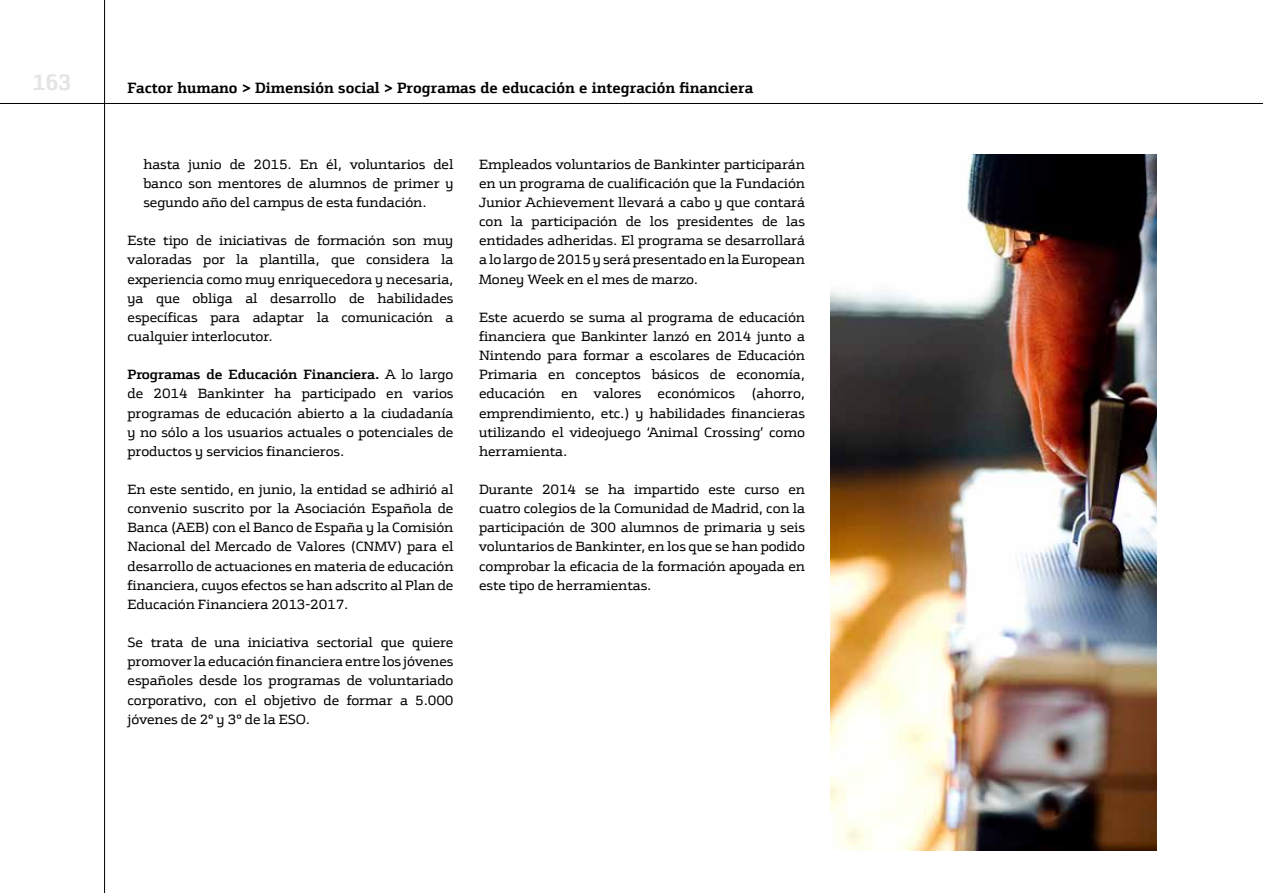
<style>
.page{position:relative;width:1263px;height:893px;background:#fff}
.page>*{position:absolute;margin:0;border:0;box-sizing:border-box;transform-origin:0 0}
.t1{font:700 22.5px "Bankinter Text";color:#e3e4e4}
.t2{font:700 15px "Bankinter Text";color:#000}
.t3{font:13.5px/19.2px "Bankinter";letter-spacing:-.01em;color:#000;text-align:justify}
.s1{font-weight:700}
</style>
<div class="page">
<hr style="left:104px;top:0;width:1px;height:893px;background:#000">
<hr style="left:0;top:103px;width:1263px;height:1px;background:#000">
<img style="left:831px;top:154px;width:326px;height:696px">
<h1 class="t1" style="left:33px;top:68px;width:41px">163</h1>
<p class="t2" style="left:128px;top:79px;width:627px">Factor humano &gt; Dimensión social &gt; Programas de educación e integración financiera</p>
<p class="t3" style="left:143px;top:155px;width:312px">hasta junio de 2015. En él, voluntarios del banco son mentores de alumnos de primer y segundo año del campus de esta fundación.</p>
<p class="t3" style="left:128px;top:231px;width:328px">Este tipo de iniciativas de formación son muy valoradas por la plantilla, que considera la experiencia como muy enriquecedora y necesaria, ya que obliga al desarrollo de habilidades específicas para adaptar la comunicación a cualquier interlocutor.</p>
<p class="t3" style="left:128px;top:365px;width:328px"><span class="s1">Programas de Educación Financiera.</span> A lo largo de 2014 Bankinter ha participado en varios programas de educación abierto a la ciudadanía y no sólo a los usuarios actuales o potenciales de productos y servicios financieros.</p>
<p class="t3" style="left:128px;top:480px;width:328px">En este sentido, en junio, la entidad se adhirió al convenio suscrito por la Asociación Española de Banca (AEB) con el Banco de España y la Comisión Nacional del Mercado de Valores (CNMV) para el desarrollo de actuaciones en materia de educación financiera, cuyos efectos se han adscrito al Plan de Educación Financiera 2013-2017.</p>
<p class="t3" style="left:128px;top:633px;width:328px">Se trata de una iniciativa sectorial que quiere promover la educación financiera entre los jóvenes españoles desde los programas de voluntariado corporativo, con el objetivo de formar a 5.000 jóvenes de 2º y 3º de la ESO.</p>
<p class="t3" style="left:479px;top:155px;width:327px">Empleados voluntarios de Bankinter participarán en un programa de cualificación que la Fundación Junior Achievement llevará a cabo y que contará con la participación de los presidentes de las entidades adheridas. El programa se desarrollará a lo largo de 2015 y será presentado en la European Money Week en el mes de marzo.</p>
<p class="t3" style="left:479px;top:308px;width:328px">Este acuerdo se suma al programa de educación financiera que Bankinter lanzó en 2014 junto a Nintendo para formar a escolares de Educación Primaria en conceptos básicos de economía, educación en valores económicos (ahorro, emprendimiento, etc.) y habilidades financieras utilizando el videojuego ‘Animal Crossing’ como herramienta.</p>
<p class="t3" style="left:479px;top:480px;width:328px">Durante 2014 se ha impartido este curso en cuatro colegios de la Comunidad de Madrid, con la participación de 300 alumnos de primaria y seis voluntarios de Bankinter, en los que se han podido comprobar la eficacia de la formación apoyada en este tipo de herramientas.</p>
</div>
